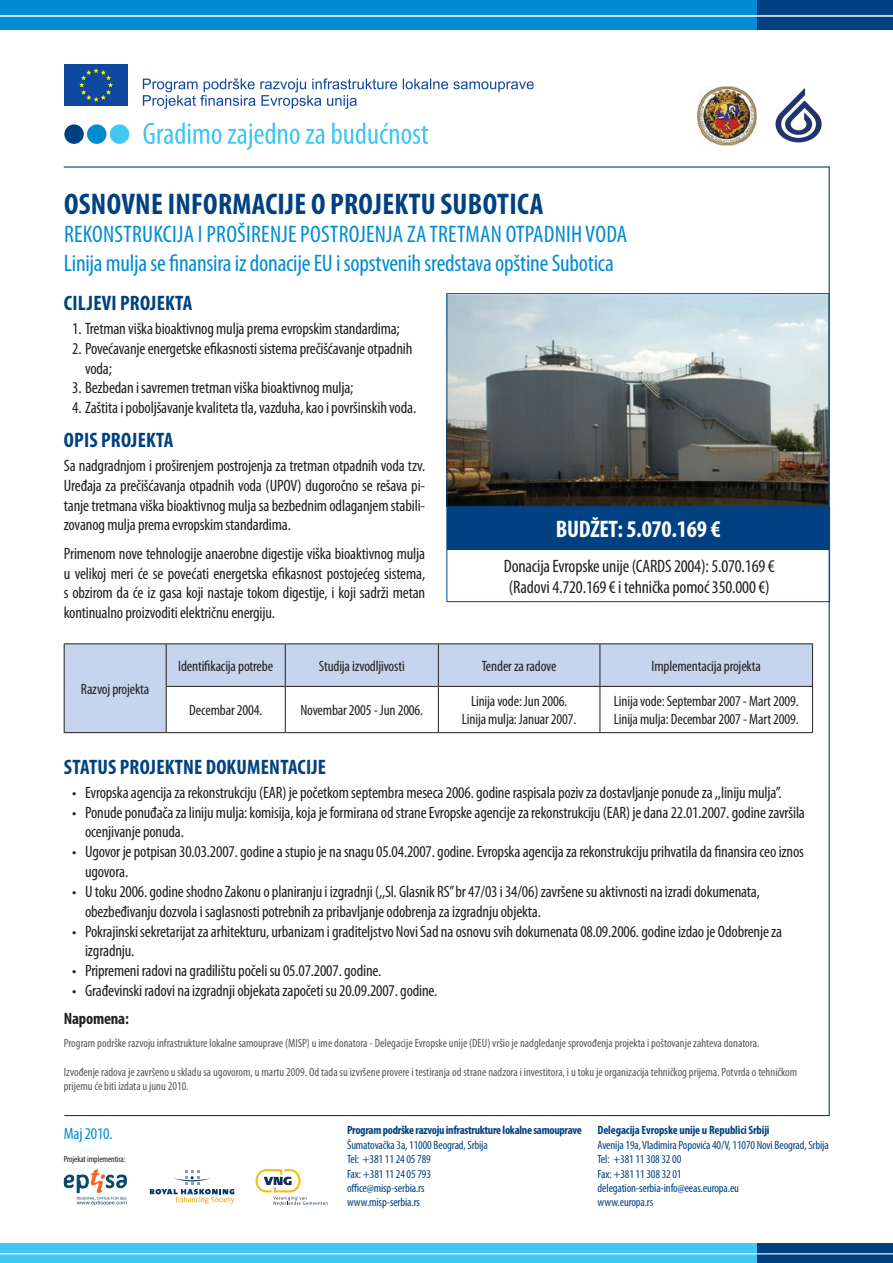
<style>
.page{position:relative;width:893px;height:1263px;background:#fff}
.page>*{position:absolute;margin:0;border:0;box-sizing:border-box;transform-origin:0 0}
.t1{font:700 condensed 30px "Myriad Pro";color:#014181}
.t2{font:condensed 24px/28.8px "Myriad Pro";letter-spacing:-.01em;color:#008cd2}
.t3{font:700 condensed 24px "Myriad Pro";letter-spacing:-.01em;color:#fff}
.t4{font:700 condensed 21px "Myriad Pro";letter-spacing:.01em;color:#014181}
.t5{font:condensed 18px/21.6px "Myriad Pro";letter-spacing:-.01em;color:#231f20}
.t6{font:condensed 16.5px/19.8px "Myriad Pro";letter-spacing:-.01em;color:#231f20}
.t7{font:700 condensed 16.5px "Myriad Pro";letter-spacing:-.01em;color:#231f20}
.t8{font:condensed 16.5px "Myriad Pro";letter-spacing:-.01em;color:#008cd2}
.t9{font:condensed 15px/18px "Myriad Pro";letter-spacing:-.01em;color:#231f20;text-align:center}
.t10{font:condensed 12px/14.4px "Myriad Pro";color:#57585a}
.t11{font:condensed 12px/14.4px "Myriad Pro";letter-spacing:-.01em;color:#014181}
.t12{font:700 condensed 12px "Myriad Pro";letter-spacing:-.025em;color:#014181}
.t13{font:condensed 9px "Myriad Pro";letter-spacing:-.01em;color:#231f20}
</style>
<div class="page">
<div style="left:64px;top:64px;width:64px;height:42px;background:#0f499d"></div>
<svg style="left:79px;top:68px;width:34px;height:34px"></svg>
<svg style="left:143px;top:78px;width:391px;height:31px"></svg>
<div style="left:64px;top:124px;width:20px;height:20px;background:#014181;border-radius:50%"></div>
<div style="left:87px;top:124px;width:20px;height:20px;background:#008cd2;border-radius:50%"></div>
<div style="left:110px;top:124px;width:19px;height:20px;background:#40c7f4;border-radius:50%"></div>
<svg style="left:143px;top:123px;width:285px;height:27px"></svg>
<hr style="left:64px;top:166px;width:765px;height:2px;background:#014181">
<hr style="left:829px;top:166px;width:1px;height:950px;background:#014181">
<hr style="left:64px;top:1115px;width:766px;height:1px;background:#014181">
<svg style="left:64px;top:1169px;width:63px;height:36px"></svg>
<svg style="left:150px;top:1170px;width:84px;height:33px"></svg>
<svg style="left:255px;top:1169px;width:73px;height:36px"></svg>
<div style="left:0;top:0;width:893px;height:30px;background:#008cd2"></div>
<div style="left:758px;top:0;width:135px;height:30px;background:#014181"></div>
<hr style="left:0;top:15px;width:893px;height:2px;background:#fff">
<div style="left:0;top:1243px;width:893px;height:20px;background:#40c7f4"></div>
<div style="left:758px;top:1243px;width:135px;height:20px;background:#014181"></div>
<hr style="left:0;top:1253px;width:893px;height:1px;background:#fff">
<svg style="left:65px;top:644px;width:747px;height:88px;fill:#c6d5ed"></svg>
<hr style="left:64px;top:643px;width:102px;height:1px;background:#231f20">
<hr style="left:64px;top:644px;width:1px;height:42px;background:#231f20">
<hr style="left:64px;top:686px;width:1px;height:46px;background:#231f20">
<hr style="left:64px;top:732px;width:102px;height:1px;background:#231f20">
<hr style="left:166px;top:643px;width:119px;height:1px;background:#231f20">
<hr style="left:166px;top:644px;width:1px;height:42px;background:#231f20">
<hr style="left:285px;top:643px;width:153px;height:1px;background:#231f20">
<hr style="left:285px;top:644px;width:1px;height:42px;background:#231f20">
<hr style="left:438px;top:643px;width:162px;height:1px;background:#231f20">
<hr style="left:438px;top:644px;width:1px;height:42px;background:#231f20">
<hr style="left:600px;top:643px;width:213px;height:1px;background:#231f20">
<hr style="left:600px;top:644px;width:1px;height:42px;background:#231f20">
<hr style="left:812px;top:644px;width:1px;height:42px;background:#231f20">
<hr style="left:166px;top:686px;width:119px;height:1px;background:#231f20">
<hr style="left:166px;top:687px;width:1px;height:45px;background:#231f20">
<hr style="left:285px;top:686px;width:153px;height:1px;background:#231f20">
<hr style="left:285px;top:687px;width:1px;height:45px;background:#231f20">
<hr style="left:438px;top:686px;width:162px;height:1px;background:#231f20">
<hr style="left:438px;top:687px;width:1px;height:45px;background:#231f20">
<hr style="left:600px;top:686px;width:213px;height:1px;background:#231f20">
<hr style="left:600px;top:687px;width:1px;height:45px;background:#231f20">
<hr style="left:812px;top:687px;width:1px;height:45px;background:#231f20">
<hr style="left:166px;top:732px;width:119px;height:1px;background:#231f20">
<hr style="left:285px;top:732px;width:153px;height:1px;background:#231f20">
<hr style="left:438px;top:732px;width:162px;height:1px;background:#231f20">
<hr style="left:600px;top:732px;width:213px;height:1px;background:#231f20">
<img style="left:448px;top:295px;width:379px;height:210px">
<div style="left:446px;top:293px;width:383px;height:214px;border:1px solid #014181"></div>
<div style="left:447px;top:507px;width:383px;height:42px;background:#014181"></div>
<hr style="left:446px;top:507px;width:1px;height:42px;background:#014181">
<hr style="left:446px;top:549px;width:384px;height:1px;background:#014181">
<hr style="left:446px;top:550px;width:1px;height:51px;background:#014181">
<hr style="left:446px;top:601px;width:384px;height:1px;background:#014181">
<img style="left:697px;top:86px;width:60px;height:60px">
<img style="left:775px;top:89px;width:47px;height:53px">
<h1 class="t1" style="left:64px;top:185px;width:480px">Osnovne in formacije o projektu Subotica</h1>
<h2 class="t2" style="left:64px;top:220px;width:40px">Rekonstru</h2>
<h2 class="t2" style="left:153px;top:220px;width:63px">kcija iproširenje</h2>
<h2 class="t2" style="left:300px;top:220px;width:11px">postrojenja</h2>
<h2 class="t2" style="left:407px;top:220px;width:34px">za tretman</h2>
<h2 class="t2" style="left:506px;top:220px;width:11px">otpadni</h2>
<h2 class="t2" style="left:64px;top:220px;width:551px;text-indent:507px">h voda<br>Linija mulja se finansira iz donacije EU i sopstvenih sredstava opštine Subotica</h2>
<p class="t4" style="left:64px;top:290px;width:129px">CILJEVI proje kta</p>
<p class="t6" style="left:72px;top:318px;width:329px">1. Tretman viška bioaktivnog mulja prema evropskim standardima;</p>
<p class="t6" style="left:85px;top:338px;width:329px;text-indent:-13px">2. Povećavanje energetske efikasnosti sistema prečišćavanje otpadnih voda;</p>
<p class="t6" style="left:72px;top:378px;width:283px">3. Bezbedan i savremen tretman viška bioaktivnog mulja;</p>
<p class="t6" style="left:72px;top:398px;width:345px">4. Zaštita i poboljšavanje kvaliteta tla, vazduha, kao i površinskih voda.</p>
<p class="t4" style="left:64px;top:427px;width:110px">OPIS proje kta</p>
<p class="t6" style="left:64px;top:455px;width:363px;text-align:justify">Sa nadgradnjom i proširenjem postrojenja za tretman otpadnih voda tzv.<br>Uređaja za prečišćavanja otpadnih voda (UPOV) dugoročno se rešava pi&shy;tanje tretmana viška bioaktivnog mulja sa bezbednim odlaganjem stabili&shy;zovanog mulja prema evropskim standardima.</p>
<p class="t6" style="left:64px;top:543px;width:363px;text-align:justify">Primenom nove tehnologije anaerobne digestije viška bioaktivnog mulja u velikoj meri će se povećati energetska efikasnost postojećeg sistema, s obzirom da će iz gasa koji nastaje tokom digestije, i koji sadrži metan kontinualno proizvoditi električnu energiju.</p>
<h2 class="t3" style="left:556px;top:514px;width:166px">BUDŽET: 5.070.169 €</h2>
<p class="t5" style="left:504px;top:555px;width:272px">Donacija Evropske unije (CARDS 2004): 5.070.169 € (Radovi 4.720.169 € i tehnička pomoć 350.000 €)</p>
<p class="t9" style="left:178px;top:657px;width:96px">Identifikacija potrebe</p>
<p class="t9" style="left:319px;top:657px;width:88px">Studija izvodljivosti</p>
<p class="t9" style="left:482px;top:657px;width:76px">Tender za radove</p>
<p class="t9" style="left:652px;top:657px;width:111px">Implementacija projekta</p>
<p class="t9" style="left:189px;top:701px;width:75px">Decembar 2004.</p>
<p class="t9" style="left:300px;top:701px;width:124px">Novembar 2005 - Jun 2006.</p>
<p class="t9" style="left:462px;top:692px;width:116px">Linija vode: Jun 2006.<br>Linija mulja: Januar 2007.</p>
<p class="t9" style="left:614px;top:692px;width:186px;text-align:left">Linija vode: Septembar 2007 - Mart 2009.<br>Linija mulja: Decembar 2007 - Mart 2009.</p>
<p class="t4" style="left:64px;top:754px;width:264px">STATUS PROJEKTNE DOKUMENTACIJE</p>
<p class="t6" style="left:72px;top:782px;width:711px">• Evropska agencija za rekonstrukciju (EAR) je početkom septembra meseca 2006. godine raspisala poziv za dostavljanje ponude za ,,liniju mulja’’.</p>
<p class="t6" style="left:85px;top:802px;width:721px;text-indent:-13px">• Ponude ponuđača za liniju mulja: komisija, koja je formirana od strane Evropske agencije za rekonstrukciju (EAR) je dana 22.01.2007. godine završila ocenjivanje ponuda.</p>
<p class="t6" style="left:85px;top:842px;width:720px;text-indent:-13px">• Ugovor je potpisan 30.03.2007. godine a stupio je na snagu 05.04.2007. godine. Evropska agencija za rekonstrukciju prihvatila da finansira ceo iznos ugovora.</p>
<p class="t6" style="left:85px;top:881px;width:676px;text-indent:-13px">• U toku 2006. godine shodno Zakonu o planiranju i izgradnji (,,Sl. Glasnik RS’’ br 47/03 i 34/06) završene su aktivnosti na izradi dokumenata, obezbeđivanju dozvola i saglasnosti potrebnih za pribavljanje odobrenja za izgradnju objekta.</p>
<p class="t6" style="left:85px;top:921px;width:699px;text-indent:-13px">• Pokrajinski sekretarijat za arhitekturu, urbanizam i graditeljstvo Novi Sad na osnovu svih dokumenata 08.09.2006. godine izdao je Odobrenje za izgradnju.</p>
<p class="t6" style="left:72px;top:960px;width:311px">• Pripremeni radovi na gradilištu počeli su 05.07.2007. godine.</p>
<p class="t6" style="left:72px;top:980px;width:367px">• Građevinski radovi na izgradnji objekata započeti su 20.09.2007. godine.</p>
<p class="t7" style="left:64px;top:1008px;width:67px">Napomena:</p>
<p class="t10" style="left:64px;top:1036px;width:697px">Program podrške razvoju infrastrukture lokalne samouprave (MISP) u ime donatora - Delegacije Evropske unije (DEU) vršio je nadgledanje sprovođenja projekta i poštovanje zahteva donatora.</p>
<p class="t10" style="left:64px;top:1064px;width:735px">Izvođenje radova je završeno u skladu sa ugovorom, u martu 2009. Od tada su izvršene provere i testiranja od strane nadzora i investitora, i u toku je organizacija tehničkog prijema. Potvrda o tehničkom prijemu će biti izdata u junu 2010.</p>
<p class="t9" style="left:81px;top:680px;width:70px">Razvoj projekta</p>
<p class="t8" style="left:64px;top:1123px;width:50px">Maj 2010.</p>
<p class="t13" style="left:64px;top:1154px;width:63px">Projekat implementira:</p>
<p class="t12" style="left:347px;top:1123px;width:236px">Program podrške razvoju infrastrukture lokalne samouprave</p>
<p class="t11" style="left:347px;top:1137px;width:142px">Šumatovačka 3a, 11000 Beograd, Srbija<br>Tel: +381 11 24 05 789<br>Fax: +381 11 24 05 793 office@misp-serbia.rs www.misp-serbia.rs</p>
<p class="t12" style="left:598px;top:1123px;width:174px">Delegacija Evropske unije u Republici Srbiji</p>
<p class="t11" style="left:598px;top:1137px;width:233px">Avenija 19a, Vladimira Popovića 40/V, 11070 Novi Beograd, Srbija Tel: +381 11 308 32 00<br>Fax: +381 11 308 32 01<br>delegation-serbia-info@eeas.europa.eu<br>www.europa.rs</p>
</div>
